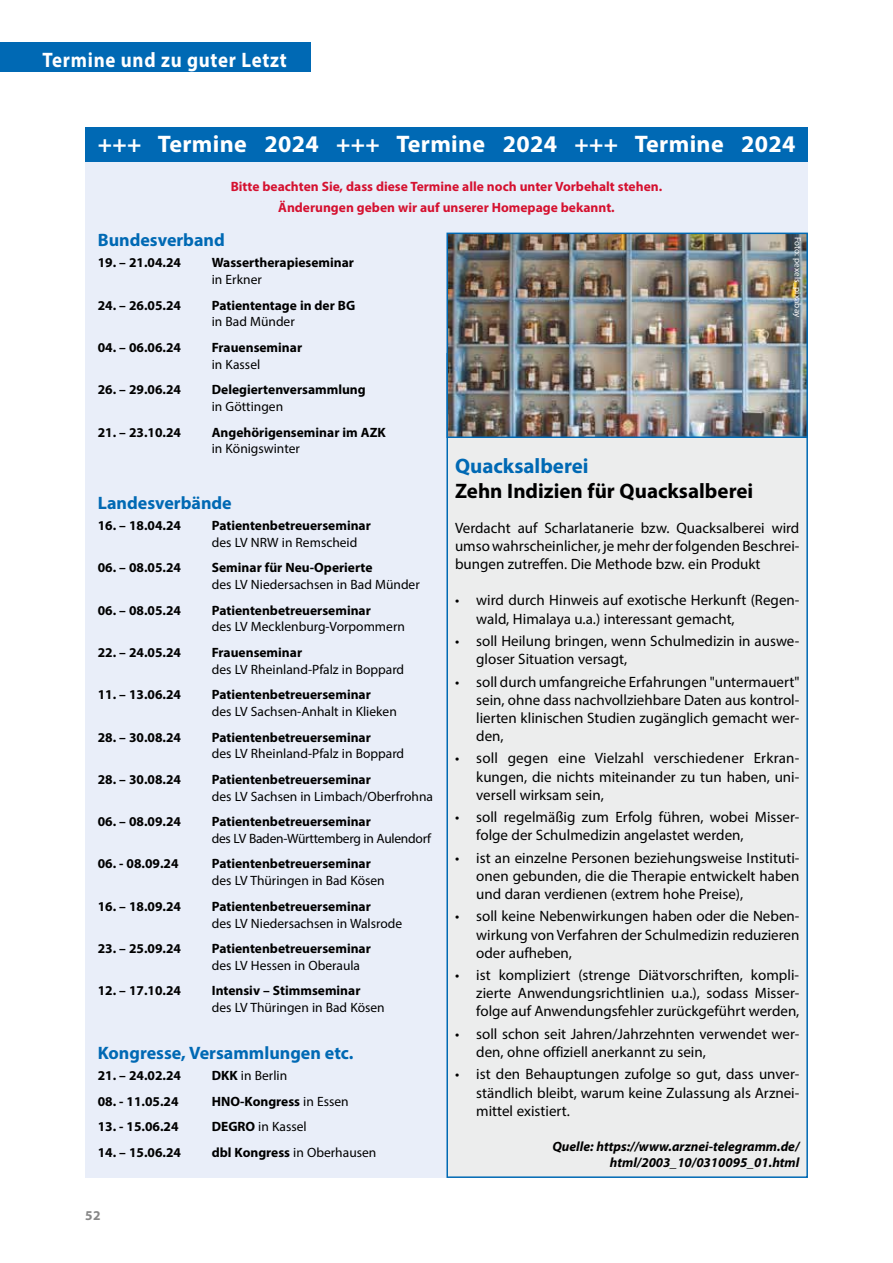
<style>
.page{position:relative;width:893px;height:1263px;background:#fff}
.page>*{position:absolute;margin:0;border:0;box-sizing:border-box;transform-origin:0 0}
.t1{font:700 24px "Myriad Pro";letter-spacing:.015em;color:#fff}
.t2{font:700 21px "Myriad Pro";color:#000}
.t3{font:700 21px "Myriad Pro";letter-spacing:.04em;color:#fff;scale:.9 1}
.t4{font:700 21px "Myriad Pro";color:#0069b4}
.t5{font:700 18px "Myriad Pro";color:#0069b4}
.t6{font:15px/18.1px "Myriad Pro";color:#000;text-align:justify}
.t7{font:700 13.5px "Myriad Pro";color:#000}
.t8{font:13.5px "Myriad Pro";color:#000}
.t9{font:700 13.5px/21px "Myriad Pro";color:#d51130;text-align:center}
.t10{font:italic 700 13.5px/16.4px "Myriad Pro";color:#000;text-align:right}
.t11{font:13.5px "Myriad Pro";letter-spacing:-.02em;color:#000}
.t12{font:700 13.5px "Myriad Pro";color:#878787}
.t13{font:9px "Myriad Pro";letter-spacing:.01em;color:#fff}
.s1{font-weight:700}
.s2{font-weight:400}
</style>
<div class="page">
<div style="left:85px;top:128px;width:723px;height:1050px;background:#e9eef9"></div>
<div style="left:0;top:43px;width:310px;height:29px;background:#0069b4"></div>
<div style="left:85px;top:128px;width:723px;height:34px;background:#0069b4"></div>
<div style="left:446px;top:353px;width:362px;height:825px;background:#eceded;border:2px solid #0069b4"></div>
<img style="left:449px;top:236px;width:356px;height:199px">
<div style="left:446px;top:233px;width:362px;height:205px;border:2px solid #0069b4"></div>
<h2 class="t3" style="left:43px;top:46px;width:273px">Termine und zu guter Letzt</h2>
<h1 class="t1" style="left:98px;top:128px;width:699px">+++ Termine 2024 +++ Termine 2024 +++ Termine 2024</h1>
<p class="t9" style="left:231px;top:175px;width:433px">Bitte beachten Sie, dass diese Termine alle noch unter Vorbehalt stehen.<br>Änderungen geben wir auf unserer Homepage bekannt.</p>
<p class="t5" style="left:98px;top:228px;width:129px">Bundesverband</p>
<p class="t7" style="left:98px;top:254px;width:85px">19. – 21.04.24</p>
<p class="t7" style="left:212px;top:254px;width:144px">Wassertherapieseminar</p>
<p class="t8" style="left:212px;top:271px;width:52px">in Erkner</p>
<p class="t7" style="left:98px;top:296px;width:85px">24. – 26.05.24</p>
<p class="t7" style="left:212px;top:296px;width:145px">Patiententage in der BG</p>
<p class="t8" style="left:212px;top:314px;width:84px">in Bad Münder</p>
<p class="t7" style="left:98px;top:338px;width:85px">04. – 06.06.24</p>
<p class="t7" style="left:212px;top:338px;width:92px">Frauenseminar</p>
<p class="t8" style="left:212px;top:356px;width:50px">in Kassel</p>
<p class="t7" style="left:98px;top:381px;width:85px">26. – 29.06.24</p>
<p class="t7" style="left:212px;top:381px;width:155px">Delegiertenversammlung</p>
<p class="t8" style="left:212px;top:398px;width:73px">in Göttingen</p>
<p class="t7" style="left:98px;top:423px;width:85px">21. – 23.10.24</p>
<p class="t7" style="left:212px;top:423px;width:175px">Angehörigenseminar im AZK</p>
<p class="t8" style="left:212px;top:441px;width:90px">in Königswinter</p>
<p class="t5" style="left:98px;top:491px;width:135px">Landesverbände</p>
<p class="t7" style="left:98px;top:517px;width:85px">16. – 18.04.24</p>
<p class="t7" style="left:212px;top:517px;width:161px">Patientenbetreuerseminar</p>
<p class="t8" style="left:212px;top:534px;width:147px">des LV NRW in Remscheid</p>
<p class="t7" style="left:98px;top:559px;width:85px">06. – 08.05.24</p>
<p class="t7" style="left:212px;top:559px;width:162px">Seminar für Neu-Operierte</p>
<p class="t8" style="left:212px;top:576px;width:209px">des LV Niedersachsen in Bad Münder</p>
<p class="t7" style="left:98px;top:601px;width:85px">06. – 08.05.24</p>
<p class="t7" style="left:212px;top:601px;width:161px">Patientenbetreuerseminar</p>
<p class="t8" style="left:212px;top:619px;width:195px">des LV Mecklenburg-Vorpommern</p>
<p class="t7" style="left:98px;top:643px;width:85px">22. – 24.05.24</p>
<p class="t7" style="left:212px;top:643px;width:92px">Frauenseminar</p>
<p class="t8" style="left:212px;top:661px;width:194px">des LV Rheinland-Pfalz in Boppard</p>
<p class="t7" style="left:98px;top:686px;width:85px">11. – 13.06.24</p>
<p class="t7" style="left:212px;top:686px;width:161px">Patientenbetreuerseminar</p>
<p class="t8" style="left:212px;top:703px;width:187px">des LV Sachsen-Anhalt in Klieken</p>
<p class="t7" style="left:98px;top:728px;width:85px">28. – 30.08.24</p>
<p class="t7" style="left:212px;top:728px;width:161px">Patientenbetreuerseminar</p>
<p class="t8" style="left:212px;top:745px;width:194px">des LV Rheinland-Pfalz in Boppard</p>
<p class="t7" style="left:98px;top:770px;width:85px">28. – 30.08.24</p>
<p class="t7" style="left:212px;top:770px;width:161px">Patientenbetreuerseminar</p>
<p class="t8" style="left:212px;top:788px;width:223px">des LV Sachsen in Limbach/Oberfrohna</p>
<p class="t7" style="left:98px;top:813px;width:85px">06. – 08.09.24</p>
<p class="t7" style="left:212px;top:813px;width:161px">Patientenbetreuerseminar</p>
<p class="t11" style="left:212px;top:830px;width:221px">des LV Baden-Württemberg in Aulendorf</p>
<p class="t7" style="left:98px;top:855px;width:82px">06. - 08.09.24</p>
<p class="t7" style="left:212px;top:855px;width:161px">Patientenbetreuerseminar</p>
<p class="t8" style="left:212px;top:872px;width:174px">des LV Thüringen in Bad Kösen</p>
<p class="t7" style="left:98px;top:897px;width:85px">16. – 18.09.24</p>
<p class="t7" style="left:212px;top:897px;width:161px">Patientenbetreuerseminar</p>
<p class="t8" style="left:212px;top:915px;width:192px">des LV Niedersachsen in Walsrode</p>
<p class="t7" style="left:98px;top:940px;width:85px">23. – 25.09.24</p>
<p class="t7" style="left:212px;top:940px;width:161px">Patientenbetreuerseminar</p>
<p class="t8" style="left:212px;top:957px;width:150px">des LV Hessen in Oberaula</p>
<p class="t7" style="left:98px;top:982px;width:85px">12. – 17.10.24</p>
<p class="t7" style="left:212px;top:982px;width:150px">Intensiv – Stimmseminar</p>
<p class="t8" style="left:212px;top:999px;width:174px">des LV Thüringen in Bad Kösen</p>
<p class="t5" style="left:98px;top:1041px;width:257px">Kongresse, Versammlungen etc.</p>
<p class="t7" style="left:98px;top:1067px;width:85px">21. – 24.02.24</p>
<p class="t8" style="left:212px;top:1067px;width:77px"><span class="s1">DKK</span> in Berlin</p>
<p class="t7" style="left:98px;top:1092px;width:82px">08. - 11.05.24</p>
<p class="t7" style="left:212px;top:1092px;width:138px">HNO-Kongress <span class="s2">in Essen</span></p>
<p class="t7" style="left:98px;top:1118px;width:82px">13. - 15.06.24</p>
<p class="t8" style="left:212px;top:1118px;width:96px"><span class="s1">DEGRO</span> in Kassel</p>
<p class="t7" style="left:98px;top:1143px;width:85px">14. – 15.06.24</p>
<p class="t8" style="left:212px;top:1144px;width:166px"><span class="s1">dbl Kongress</span> in Oberhausen</p>
<p class="t12" style="left:85px;top:1206px;width:17px">52</p>
<p class="t13" style="left:803px;top:237px;width:82px;rotate:90deg">Foto: pexels_pixabay</p>
<h2 class="t4" style="left:455px;top:452px;width:135px">Quacksalberei</h2>
<h2 class="t2" style="left:455px;top:477px;width:300px">Zehn Indizien für Quacksalberei</h2>
<p class="t6" style="left:455px;top:518px;width:346px">Verdacht auf Scharlatanerie bzw. Quacksalberei wird umso wahrscheinlicher, je mehr der folgenden Beschrei&shy;bungen zutreffen. Die Methode bzw. ein Produkt</p>
<p class="t6" style="left:476px;top:591px;width:325px;text-indent:-21px">• wird durch Hinweis auf exotische Herkunft (Regen&shy;wald, Himalaya u.a.) interessant gemacht,</p>
<p class="t6" style="left:476px;top:632px;width:325px;text-indent:-21px">• soll Heilung bringen, wenn Schulmedizin in auswe&shy;gloser Situation versagt,</p>
<p class="t6" style="left:476px;top:672px;width:325px;text-indent:-21px">• soll durch umfangreiche Erfahrungen "untermauert" sein, ohne dass nachvollziehbare Daten aus kontrol&shy;lierten klinischen Studien zugänglich gemacht wer&shy;den,</p>
<p class="t6" style="left:476px;top:749px;width:325px;text-indent:-21px">• soll gegen eine Vielzahl verschiedener Erkran&shy;kungen, die nichts miteinander zu tun haben, uni&shy;versell wirksam sein,</p>
<p class="t6" style="left:476px;top:808px;width:325px;text-indent:-21px">• soll regelmäßig zum Erfolg führen, wobei Misser&shy;folge der Schulmedizin angelastet werden,</p>
<p class="t6" style="left:476px;top:848px;width:325px;text-indent:-21px">• ist an einzelne Personen beziehungsweise Instituti&shy;onen gebunden, die die Therapie entwickelt haben und daran verdienen (extrem hohe Preise),</p>
<p class="t6" style="left:476px;top:907px;width:325px;text-indent:-21px">• soll keine Nebenwirkungen haben oder die Neben&shy;wirkung von Verfahren der Schulmedizin reduzieren oder aufheben,</p>
<p class="t6" style="left:476px;top:966px;width:325px;text-indent:-21px">• ist kompliziert (strenge Diätvorschriften, kompli&shy;zierte Anwendungsrichtlinien u.a.), sodass Misser&shy;folge auf Anwendungsfehler zurückgeführt werden,</p>
<p class="t6" style="left:476px;top:1024px;width:325px;text-indent:-21px">• soll schon seit Jahren/Jahrzehnten verwendet wer&shy;den, ohne offiziell anerkannt zu sein,</p>
<p class="t6" style="left:476px;top:1065px;width:325px;text-indent:-21px">• ist den Behauptungen zufolge so gut, dass unver&shy;ständlich bleibt, warum keine Zulassung als Arznei&shy;mittel existiert.</p>
<p class="t10" style="left:552px;top:1138px;width:248px">Quelle: https://www.arznei-telegramm.de/ html/2003_10/0310095_01.html</p>
</div>
